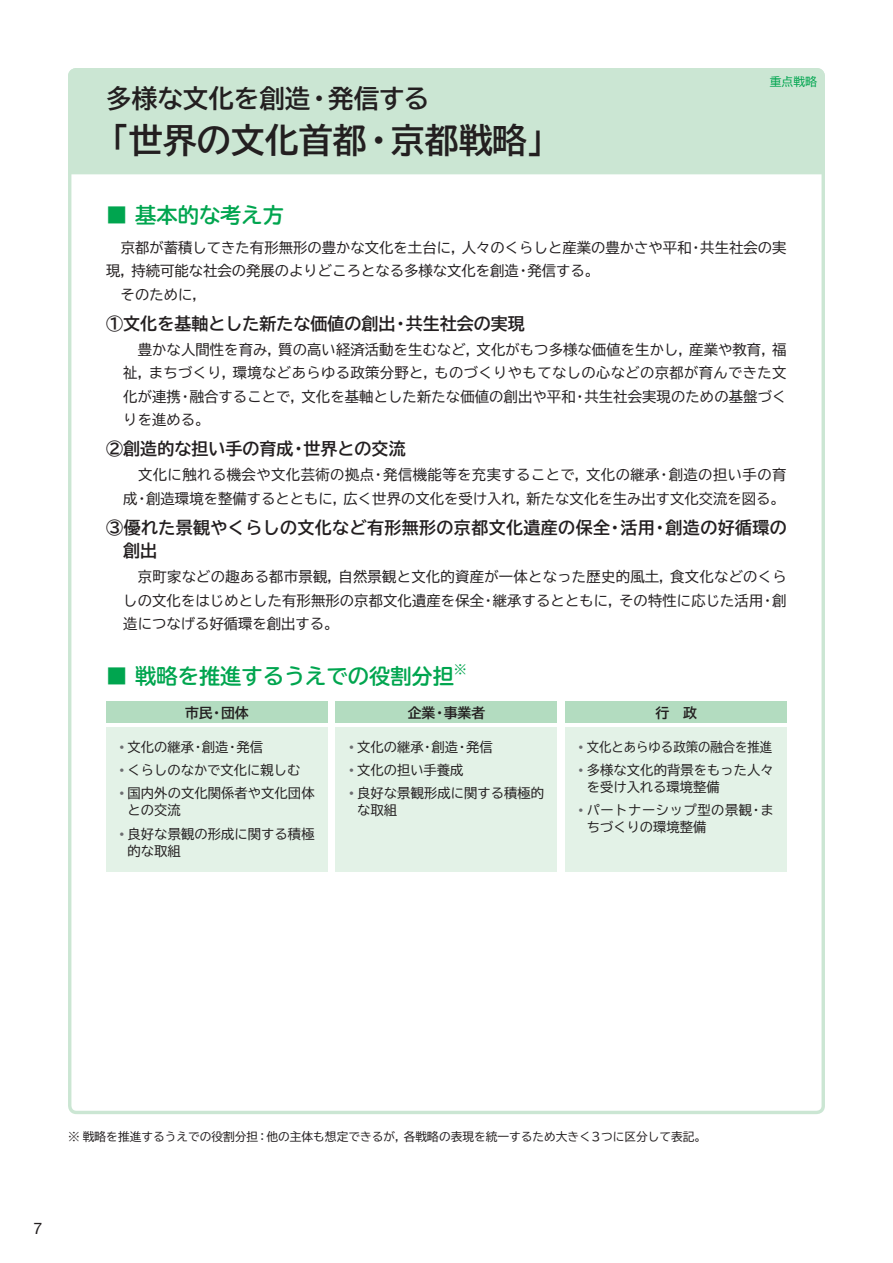
<style>
.page{position:relative;width:893px;height:1263px;background:#fff}
.page>*{position:absolute;margin:0;border:0;box-sizing:border-box;transform-origin:0 0}
.t1{font:700 34.05px "TBUD Go Std";color:#231f20}
.t2{font:700 25.5px "TBUD Go Std";color:#231f20}
.t3{font:700 21.3px "TBUDR Go Std";color:#00a54f}
.t4{font:700 16.95px "TBUD Go Std";color:#231f20}
.t5{font:700 16.95px/23.4px "TBUD Go Std";letter-spacing:.02em;color:#231f20}
.t6{font:15.9px "Helvetica Neue LT Std";color:#231f20}
.t7{font:14.4px/23.4px "TBUD Go Std";color:#231f20}
.t8{font:700 13.8px "TBUD Go Std";color:#231f20}
.t9{font:13.35px/17px "TBUD Go Std";color:#231f20}
.t10{font:13.35px/17px "TBUD Go Std";letter-spacing:.04em;color:#231f20}
.t11{font:13.35px "TBUD Go Std";color:#231f20;scale:.93 1}
.t12{font:700 12.45px "TBUDR Go Std";color:#00a54f}
.t13{font:11.7px "TBUD Go Std";color:#231f20}
.t14{font:11.7px "TBUD Go Std";color:#00a54f}
.s1{color:#6c6d70}
</style>
<div class="page">
<div style="left:68px;top:68px;width:757px;height:108px;background:#cbe6d3"></div>
<div style="left:106px;top:727px;width:221px;height:145px;background:#e3f2e7"></div>
<div style="left:106px;top:702px;width:221px;height:21px;background:#b3dcc0"></div>
<div style="left:336px;top:727px;width:221px;height:145px;background:#e3f2e7"></div>
<div style="left:336px;top:702px;width:221px;height:21px;background:#b3dcc0"></div>
<div style="left:566px;top:727px;width:221px;height:145px;background:#e3f2e7"></div>
<div style="left:566px;top:702px;width:221px;height:21px;background:#b3dcc0"></div>
<h2 class="t2" style="left:106px;top:77px;width:324px">多様な文化を創造・発信する</h2>
<h1 class="t1" style="left:95px;top:113px;width:468px">「世界の文化首都・京都戦略」</h1>
<p class="t14" style="left:770px;top:72px;width:49px">重点戦略</p>
<h3 class="t3" style="left:106px;top:197px;width:179px">■ 基本的な考え方</h3>
<p class="t7" style="left:106px;top:236px;width:682px">　京都が蓄積してきた有形無形の豊かな文化を土台に，人々のくらしと産業の豊かさや平和・共生社会の実現，持続可能な社会の発展のよりどころとなる多様な文化を創造・発信する。<br>　そのために，</p>
<p class="t4" style="left:106px;top:309px;width:420px">①文化を基軸とした新たな価値の創出・共生社会の実現</p>
<p class="t7" style="left:123px;top:338px;width:665px;text-align:justify">　豊かな人間性を育み，質の高い経済活動を生むなど，文化がもつ多様な価値を生かし，産業や教育，福祉，まちづくり，環境などあらゆる政策分野と，ものづくりやもてなしの心などの京都が育んできた文化が連携・融合することで，文化を基軸とした新たな価値の創出や平和・共生社会実現のための基盤づくりを進める。</p>
<p class="t4" style="left:106px;top:435px;width:301px">②創造的な担い手の育成・世界との交流</p>
<p class="t7" style="left:123px;top:463px;width:665px">　文化に触れる機会や文化芸術の拠点・発信機能等を充実することで，文化の継承・創造の担い手の育成・創造環境を整備するとともに，広く世界の文化を受け入れ，新たな文化を生み出す文化交流を図る。</p>
<p class="t5" style="left:123px;top:516px;width:665px;text-indent:-17px">③優れた景観やくらしの文化など有形無形の京都文化遺産の保全・活用・創造の好循環の創出</p>
<p class="t7" style="left:123px;top:565px;width:665px;text-align:justify">　京町家などの趣ある都市景観，自然景観と文化的資産が一体となった歴史的風土，食文化などのくらしの文化をはじめとした有形無形の京都文化遺産を保全・継承するとともに，その特性に応じた活用・創造につなげる好循環を創出する。</p>
<h3 class="t3" style="left:106px;top:659px;width:349px">■ 戦略を推進するうえでの役割分担</h3>
<p class="t12" style="left:454px;top:659px;width:14px">※</p>
<p class="t8" style="left:185px;top:701px;width:65px">市民・団体</p>
<p class="t9" style="left:119px;top:738px;width:146px"><span class="s1">•</span> 文化の継承・創造・発信</p>
<p class="t9" style="left:119px;top:761px;width:183px"><span class="s1">•</span> くらしのなかで文化に親しむ</p>
<p class="t9" style="left:128px;top:785px;width:189px;text-indent:-9px"><span class="s1">•</span> 国内外の文化関係者や文化団体との交流</p>
<p class="t9" style="left:128px;top:825px;width:189px;text-indent:-9px"><span class="s1">•</span> 良好な景観の形成に関する積極的な取組</p>
<p class="t8" style="left:408px;top:701px;width:79px">企業・事業者</p>
<p class="t9" style="left:349px;top:738px;width:146px"><span class="s1">•</span> 文化の継承・創造・発信</p>
<p class="t9" style="left:349px;top:761px;width:116px"><span class="s1">•</span> 文化の担い手養成</p>
<p class="t9" style="left:357px;top:785px;width:189px;text-indent:-9px"><span class="s1">•</span> 良好な景観形成に関する積極的な取組</p>
<p class="t8" style="left:655px;top:701px;width:43px">行　政</p>
<p class="t11" style="left:578px;top:736px;width:210px"><span class="s1">•</span> 文化とあらゆる政策の融合を推進</p>
<p class="t9" style="left:587px;top:761px;width:189px;text-indent:-9px"><span class="s1">•</span> 多様な文化的背景をもった人々を受け入れる環境整備</p>
<p class="t10" style="left:587px;top:802px;width:189px;text-indent:-9px"><span class="s1">•</span> パートナーシップ型の景観・まちづくりの環境整備</p>
<p class="t13" style="left:68px;top:1127px;width:640px">※ 戦略を推進するうえでの役割分担：他の主体も想定できるが，各戦略の表現を統一するため大きく3つに区分して表記。</p>
<p class="t6" style="left:34px;top:1218px;width:10px">7</p>
</div>
